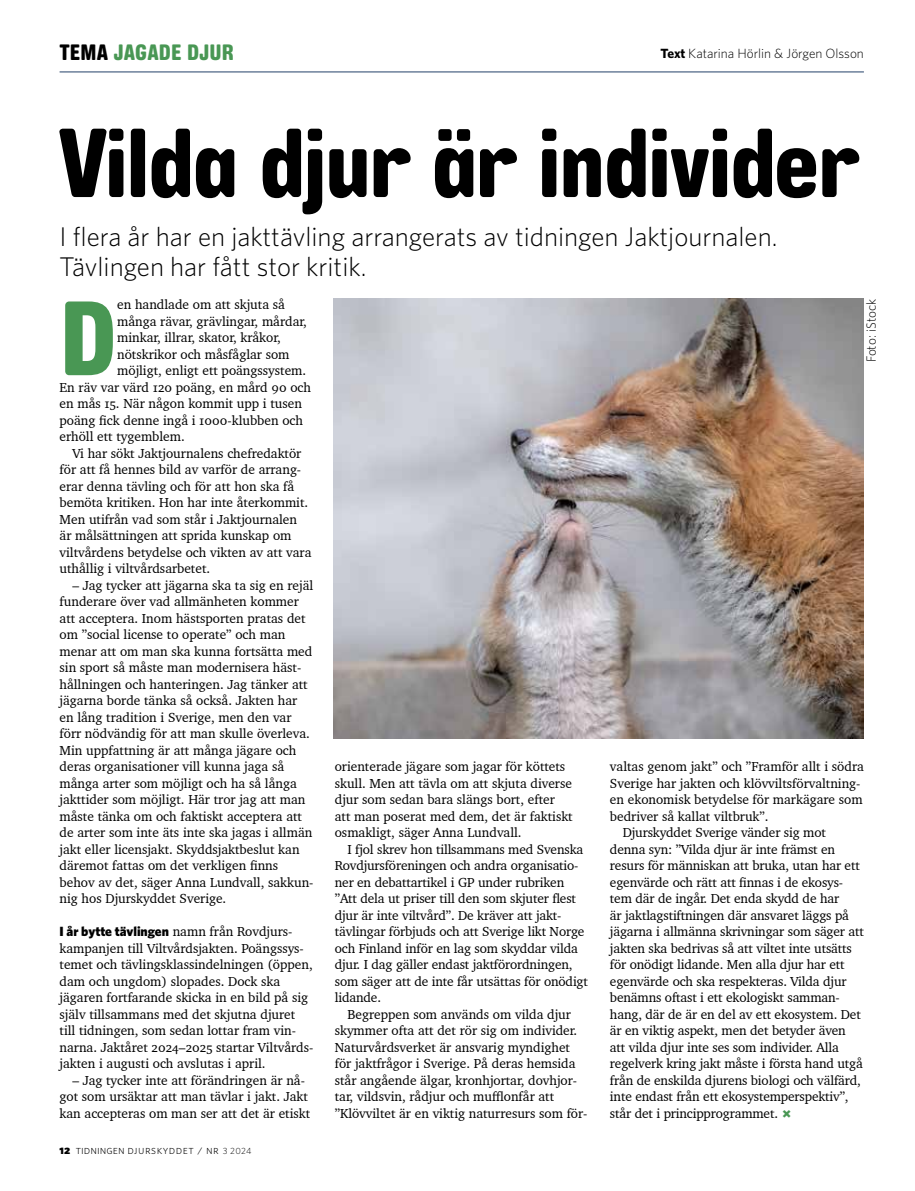
<style>
.page{position:relative;width:915px;height:1191px;background:#fff}
.page>*{position:absolute;margin:0;border:0;box-sizing:border-box;transform-origin:0 0}
.t1{font:127.95px "Ketchupa Pro";color:#499754}
.t2{font:118.65px "Ketchupa Pro";letter-spacing:-.02em;color:#000}
.t3{font:300 27px/30px "Whitney";color:#000}
.t4{font:27px "Ketchupa Pro";color:#499754}
.t5{font:13.35px/16.5px "Charter BT Pro";color:#000}
.t6{font:300 13.35px "Whitney";color:#000}
.t7{font:900 13.35px "Whitney";color:#000}
.t8{font:300 12px "Whitney";letter-spacing:.035em;color:#000}
.s1{color:#000}
.s2{font-weight:700}
.s3{font-family:"Charter BT Pro";font-weight:400}
.s4{font-weight:900}
.s5{font-size:9px}
</style>
<div class="page">
<hr style="left:60px;top:72px;width:803px;height:1px;background:#234168">
<img style="left:333px;top:299px;width:530px;height:439px">
<h3 class="t4" style="left:60px;top:39px;width:176px"><span class="s1">TEMA</span> JAGADE DJUR</h3>
<p class="t6" style="left:660px;top:45px;width:205px"><span class="s2">Text</span> Katarina Hörlin &amp; Jörgen Olsson</p>
<h2 class="t2" style="left:59px;top:102px;width:802px">Vilda djur är individer</h2>
<h3 class="t3" style="left:60px;top:221px;width:719px">I flera år har en jakttävling arrangerats av tidningen Jaktjournalen.<br>Tävlingen har fått stor kritik.</h3>
<h1 class="t1" style="left:60px;top:273px;width:59px">D</h1>
<p class="t5" style="left:117px;top:296px;width:169px">en handlade om att skjuta så</p>
<p class="t5" style="left:117px;top:313px;width:191px">många rävar, grävlingar, mårdar,</p>
<p class="t5" style="left:117px;top:329px;width:165px">minkar, illrar, skator, kråkor,</p>
<p class="t5" style="left:117px;top:346px;width:174px">nötskrikor och måsfåglar som</p>
<p class="t5" style="left:117px;top:362px;width:190px">möjligt, enligt ett poängssystem.</p>
<p class="t5" style="left:60px;top:379px;width:253px">En räv var värd 120 poäng, en mård 90 och</p>
<p class="t5" style="left:60px;top:395px;width:244px">en mås 15. När någon kommit upp i tusen</p>
<p class="t5" style="left:60px;top:412px;width:245px">poäng fick denne ingå i 1000-klubben och</p>
<p class="t5" style="left:60px;top:428px;width:127px">erhöll ett tygemblem.</p>
<p class="t5" style="left:72px;top:445px;width:230px">Vi har sökt Jaktjournalens chefredaktör</p>
<p class="t5" style="left:60px;top:461px;width:243px">för att få hennes bild av varför de arrang-</p>
<p class="t5" style="left:60px;top:478px;width:236px">erar denna tävling och för att hon ska få</p>
<p class="t5" style="left:60px;top:494px;width:250px">bemöta kritiken. Hon har inte återkommit.</p>
<p class="t5" style="left:60px;top:511px;width:239px">Men utifrån vad som står i Jaktjournalen</p>
<p class="t5" style="left:60px;top:527px;width:233px">är målsättningen att sprida kunskap om</p>
<p class="t5" style="left:60px;top:544px;width:253px">viltvårdens betydelse och vikten av att vara</p>
<p class="t5" style="left:60px;top:560px;width:152px">uthållig i viltvårdsarbetet.</p>
<p class="t5" style="left:60px;top:577px;width:255px;text-indent:13px">– Jag tycker att jägarna ska ta sig en rejäl funderare över vad allmänheten kommer att acceptera. Inom hästsporten pratas det om ”social license to operate” och man menar att om man ska kunna fortsätta med sin sport så måste man modernisera häst&shy;hållningen och hanteringen. Jag tänker att jägarna borde tänka så också. Jakten har en lång tradition i Sverige, men den var förr nödvändig för att man skulle överleva.<br>Min uppfattning är att många jägare och deras organisationer vill kunna jaga så många arter som möjligt och ha så långa jakttider som möjligt. Här tror jag att man måste tänka om och faktiskt acceptera att de arter som inte äts inte ska jagas i allmän jakt eller licensjakt. Skyddsjaktbeslut kan däremot fattas om det verkligen finns behov av det, säger Anna Lundvall, sakkun&shy;nig hos Djurskyddet Sverige.</p>
<p class="t7" style="left:60px;top:922px;width:234px">I år bytte tävlingen <span class="s3">namn från Rovdjurs-</span></p>
<p class="t5" style="left:60px;top:940px;width:255px">kampanjen till Viltvårdsjakten. Poängssys&shy;temet och tävlingsklassindelningen (öppen, dam och ungdom) slopades. Dock ska jägaren fortfarande skicka in en bild på sig själv tillsammans med det skjutna djuret till tidningen, som sedan lottar fram vin&shy;narna. Jaktåret 2024–2025 startar Viltvårds&shy;jakten i augusti och avslutas i april.</p>
<p class="t5" style="left:60px;top:1072px;width:252px;text-align:center">– Jag tycker inte att förändringen är nå&shy;got som ursäktar att man tävlar i jakt. Jakt kan accepteras om man ser att det är etiskt</p>
<p class="t8" style="left:60px;top:1141px;width:193px"><span class="s4">12</span> tidningen djurskyddet / Nr <span class="s5">3 2024</span></p>
<p class="t6" style="left:861px;top:362px;width:65px;rotate:-90deg">Foto: iStock</p>
<p class="t5" style="left:334px;top:758px;width:239px">orienterade jägare som jagar för köttets skull. Men att tävla om att skjuta diverse djur som sedan bara slängs bort, efter att man poserat med dem, det är faktiskt osmakligt, säger Anna Lundvall.</p>
<p class="t5" style="left:334px;top:841px;width:254px;text-indent:13px">I fjol skrev hon tillsammans med Svenska Rovdjursföreningen och andra organisatio&shy;ner en debattartikel i GP under rubriken ”Att dela ut priser till den som skjuter flest djur är inte viltvård”. De kräver att jakt&shy;tävlingar förbjuds och att Sverige likt Norge och Finland inför en lag som skyddar vilda djur. I dag gäller endast jaktförordningen, som säger att de inte får utsättas för onödigt lidande.</p>
<p class="t5" style="left:334px;top:1006px;width:254px;text-indent:13px">Begreppen som används om vilda djur skymmer ofta att det rör sig om individer.<br>Naturvårdsverket är ansvarig myndighet för jaktfrågor i Sverige. På deras hemsida står angående älgar, kronhjortar, dovhjor&shy;tar, vildsvin, rådjur och mufflonfår att ”Klövviltet är en viktig naturresurs som för-</p>
<p class="t5" style="left:609px;top:758px;width:255px">valtas genom jakt” och ”Framför allt i södra</p>
<p class="t5" style="left:609px;top:775px;width:252px">Sverige har jakten och klövviltsförvaltning-</p>
<p class="t5" style="left:609px;top:791px;width:254px">en ekonomisk betydelse för markägare som</p>
<p class="t5" style="left:609px;top:808px;width:160px">bedriver så kallat viltbruk”.</p>
<p class="t5" style="left:622px;top:824px;width:204px">Djurskyddet Sverige vänder sig mot</p>
<p class="t5" style="left:609px;top:841px;width:227px">denna syn: ”Vilda djur är inte främst en</p>
<p class="t5" style="left:609px;top:857px;width:251px">resurs för människan att bruka, utan har ett</p>
<p class="t5" style="left:609px;top:874px;width:234px">egenvärde och rätt att finnas i de ekosys-</p>
<p class="t5" style="left:609px;top:890px;width:230px">tem där de ingår. Det enda skydd de har</p>
<p class="t5" style="left:609px;top:907px;width:240px">är jaktlagstiftningen där ansvaret läggs på</p>
<p class="t5" style="left:609px;top:923px;width:255px">jägarna i allmänna skrivningar som säger att</p>
<p class="t5" style="left:609px;top:940px;width:243px">jakten ska bedrivas så att viltet inte utsätts</p>
<p class="t5" style="left:609px;top:956px;width:236px">för onödigt lidande. Men alla djur har ett</p>
<p class="t5" style="left:609px;top:973px;width:238px">egenvärde och ska respekteras. Vilda djur</p>
<p class="t5" style="left:609px;top:989px;width:231px">benämns oftast i ett ekologiskt samman-</p>
<p class="t5" style="left:609px;top:1006px;width:252px">hang, där de är en del av ett ekosystem. Det</p>
<p class="t5" style="left:609px;top:1022px;width:237px">är en viktig aspekt, men det betyder även</p>
<p class="t5" style="left:609px;top:1039px;width:230px">att vilda djur inte ses som individer. Alla</p>
<p class="t5" style="left:609px;top:1055px;width:254px">regelverk kring jakt måste i första hand utgå</p>
<p class="t5" style="left:609px;top:1072px;width:252px">från de enskilda djurens biologi och välfärd,</p>
<p class="t5" style="left:609px;top:1088px;width:240px">inte endast från ett ekosystemperspektiv”,</p>
<p class="t5" style="left:609px;top:1105px;width:169px">står det i principprogrammet.</p>
</div>
